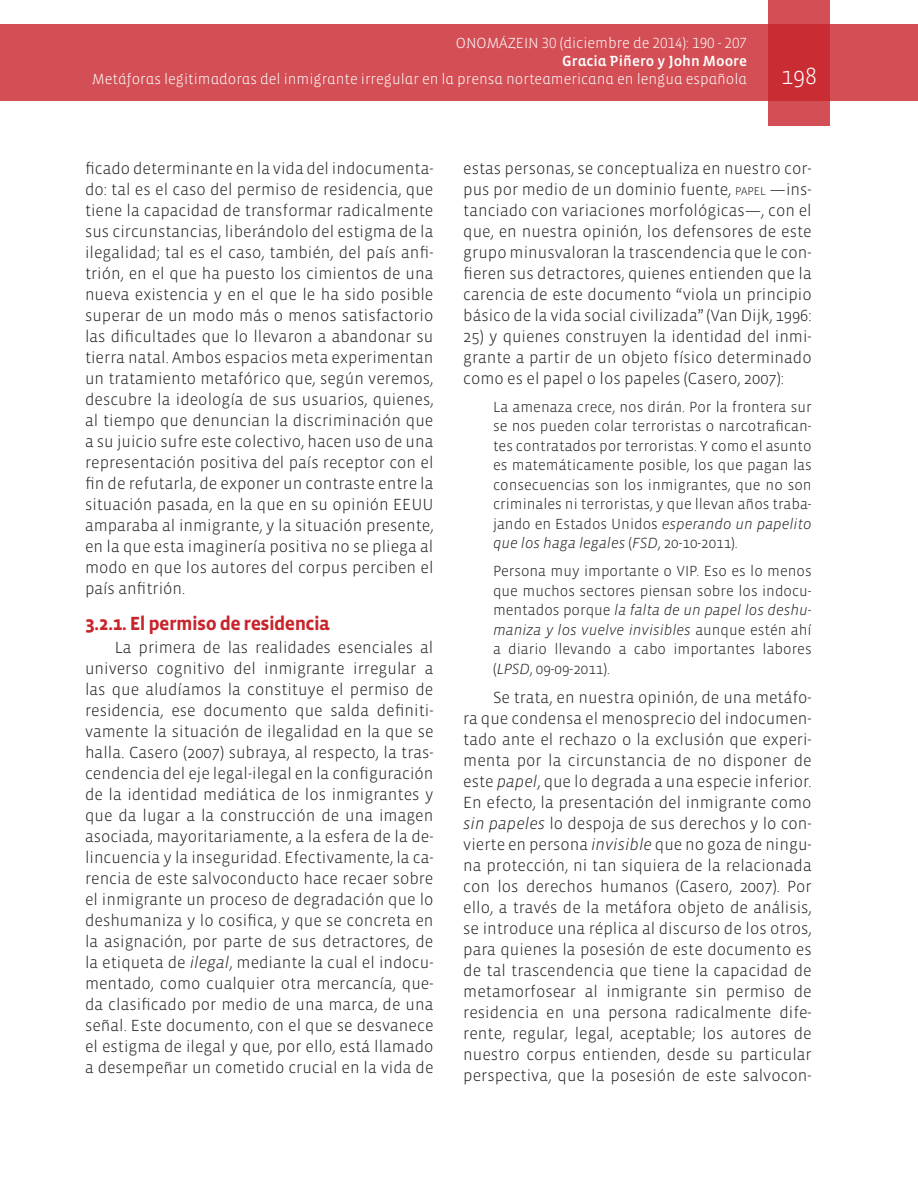
<style>
.page{position:relative;width:918px;height:1188px;background:#fff}
.page>*{position:absolute;margin:0;border:0;box-sizing:border-box;transform-origin:0 0}
.t1{font:300 24px "Vista Sans";color:#fff}
.t2{font:700 19.5px "Vista Sans";letter-spacing:-.03em;color:#c8242b}
.Textos{font:300 16.5px/21px "Vista Sans";color:#231f20;text-align:justify}
.Textos-2{font:300 15px/19.5px "Vista Sans";color:#231f20;text-align:justify}
.t3{font:300 15px "Vista Sans Alt";color:#fff}
.t4{font:15px "Vista Sans Alt Med";color:#fff}
.s1{font-style:italic}
.s2{font-size:11.55px}
</style>
<div class="page">
<div style="left:0;top:25px;width:918px;height:76px;background:#d34f55"></div>
<svg style="left:768px;top:0;width:62px;height:126px;background:#cd3940"></svg>
<p class="t3" style="left:456px;top:36px;width:293px">ONOMÁZEIN 30 (diciembre de 2014): 190 - 207</p>
<p class="t4" style="left:562px;top:54px;width:186px">Gracia Piñero y John Moore</p>
<p class="t3" style="left:92px;top:72px;width:656px">Metáforas legitimadoras del inmigrante irregular en la prensa norteamericana en lengua española</p>
<h1 class="t1" style="left:781px;top:64px;width:37px">198</h1>
<p class="Textos" style="left:85px;top:158px;width:350px">ficado determinante en la vida del indocumenta&shy;do: tal es el caso del permiso de residencia, que tiene la capacidad de transformar radicalmente sus circunstancias, liberándolo del estigma de la ilegalidad; tal es el caso, también, del país anfi&shy;trión, en el que ha puesto los cimientos de una nueva existencia y en el que le ha sido posible superar de un modo más o menos satisfactorio las dificultades que lo llevaron a abandonar su tierra natal. Ambos espacios meta experimentan un tratamiento metafórico que, según veremos, descubre la ideología de sus usuarios, quienes, al tiempo que denuncian la discriminación que a su juicio sufre este colectivo, hacen uso de una representación positiva del país receptor con el fin de refutarla, de exponer un contraste entre la situación pasada, en la que en su opinión EEUU amparaba al inmigrante, y la situación presente, en la que esta imaginería positiva no se pliega al modo en que los autores del corpus perciben el país anfitrión.</p>
<p class="t2" style="left:85px;top:613px;width:246px">3.2.1. El permiso de residencia</p>
<p class="Textos" style="left:85px;top:637px;width:350px;text-indent:30px">La primera de las realidades esenciales al universo cognitivo del inmigrante irregular a las que aludíamos la constituye el permiso de residencia, ese documento que salda definiti&shy;vamente la situación de ilegalidad en la que se halla. Casero (2007) subraya, al respecto, la tras&shy;cendencia del eje legal-ilegal en la configuración de la identidad mediática de los inmigrantes y que da lugar a la construcción de una imagen asociada, mayoritariamente, a la esfera de la de&shy;lincuencia y la inseguridad. Efectivamente, la ca&shy;rencia de este salvoconducto hace recaer sobre el inmigrante un proceso de degradación que lo deshumaniza y lo cosifica, y que se concreta en la asignación, por parte de sus detractores, de la etiqueta de <span class="s1">ilegal</span>, mediante la cual el indocu&shy;mentado, como cualquier otra mercancía, que&shy;da clasificado por medio de una marca, de una señal. Este documento, con el que se desvanece el estigma de ilegal y que, por ello, está llamado a desempeñar un cometido crucial en la vida de</p>
<p class="Textos" style="left:463px;top:158px;width:350px">estas personas, se conceptualiza en nuestro cor&shy;pus por medio de un dominio fuente, <span class="s2">papel</span> —ins&shy;tanciado con variaciones morfológicas—, con el que, en nuestra opinión, los defensores de este grupo minusvaloran la trascendencia que le con&shy;fieren sus detractores, quienes entienden que la carencia de este documento “viola un principio básico de la vida social civilizada” (Van Dijk, 1996:</p>
<p class="Textos" style="left:463px;top:326px;width:350px">25) y quienes construyen la identidad del inmi&shy;grante a partir de un objeto físico determinado como es el papel o los papeles (Casero, 2007):</p>
<p class="Textos-2" style="left:493px;top:397px;width:320px">La amenaza crece, nos dirán. Por la frontera sur se nos pueden colar terroristas o narcotrafican&shy;tes contratados por terroristas. Y como el asunto es matemáticamente posible, los que pagan las consecuencias son los inmigrantes, que no son criminales ni terroristas, y que llevan años traba&shy;jando en Estados Unidos <span class="s1">esperando un papelito que los haga legales</span> (<span class="s1">FSD</span>, 20-10-2011).</p>
<p class="Textos-2" style="left:493px;top:562px;width:320px">Persona muy importante o VIP. Eso es lo menos que muchos sectores piensan sobre los indocu&shy;mentados porque <span class="s1">la falta de un papel los deshu&shy;maniza y los vuelve invisibles</span> aunque estén ahí a diario llevando a cabo importantes labores (<span class="s1">LPSD</span>, 09-09-2011).</p>
<p class="Textos" style="left:463px;top:688px;width:350px;text-indent:30px">Se trata, en nuestra opinión, de una metáfo&shy;ra que condensa el menosprecio del indocumen&shy;tado ante el rechazo o la exclusión que experi&shy;menta por la circunstancia de no disponer de este <span class="s1">papel</span>, que lo degrada a una especie inferior.<br>En efecto, la presentación del inmigrante como <span class="s1">sin papeles</span> lo despoja de sus derechos y lo con&shy;vierte en persona <span class="s1">invisible</span> que no goza de ningu&shy;na protección, ni tan siquiera de la relacionada con los derechos humanos (Casero, 2007). Por ello, a través de la metáfora objeto de análisis, se introduce una réplica al discurso de los otros, para quienes la posesión de este documento es de tal trascendencia que tiene la capacidad de metamorfosear al inmigrante sin permiso de residencia en una persona radicalmente dife&shy;rente, regular, legal, aceptable; los autores de nuestro corpus entienden, desde su particular perspectiva, que la posesión de este salvocon-</p>
</div>
